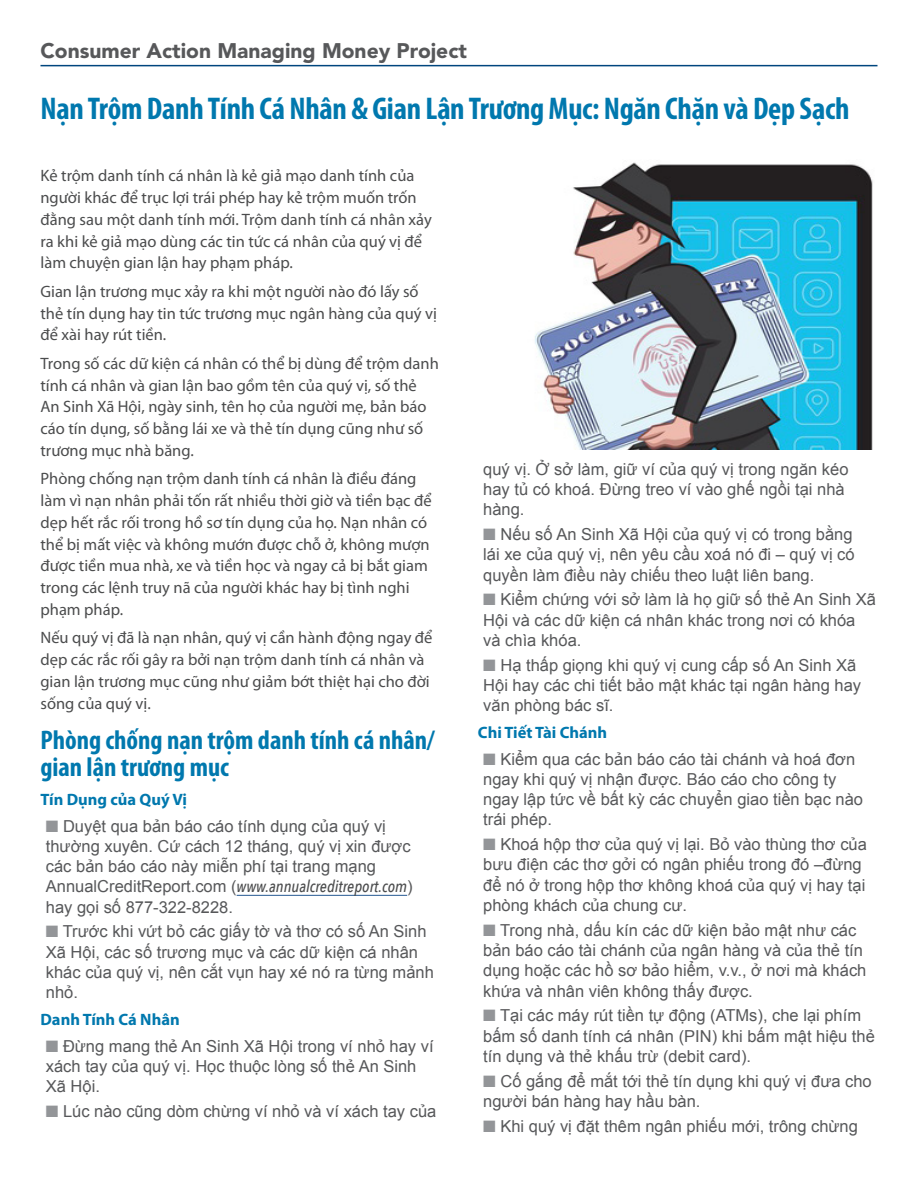
<style>
.page{position:relative;width:918px;height:1188px;background:#fff}
.page>*{position:absolute;margin:0;border:0;box-sizing:border-box;transform-origin:0 0}
.Big_head{font:700 condensed 31.5px "Myriad Pro";letter-spacing:-.01em;color:#0078ae}
.Subheads{font:700 condensed 27px/27px "Myriad Pro";color:#0078ae}
.small_bold{font:900 21px "Avenir LT Std";color:#57585a}
.Bullets2{font:16.5px/20.2px "Arial";color:#57585a}
.Text{font:16.5px/21.8px "Myriad Pro";color:#4b4c4d}
.small_bold-2{font:700 16.5px "Myriad Pro";color:#0078ae}
.s1{color:#939598}
.s2{font-family:"Avenir Next Condensed";font-weight:500;font-style:italic;color:#4b4c4d}
</style>
<div class="page">
<hr style="left:237px;top:895px;width:170px;height:1px;background:#3c6a9d">
<hr style="left:40px;top:65px;width:838px;height:1px;background:#00467e">
<img style="left:535px;top:162px;width:338px;height:288px">
<p class="small_bold" style="left:40px;top:38px;width:428px">Consumer Action Managing Money Project</p>
<p class="Big_head" style="left:40px;top:88px;width:811px">Nạn Trộm Danh Tính Cá Nhân &amp; Gian Lận Trương Mục: Ngăn Chặn và Dẹp Sạch</p>
<p class="Text" style="left:40px;top:165px;width:393px">Kẻ trộm danh tính cá nhân là kẻ giả mạo danh tính của người khác để trục lợi trái phép hay kẻ trộm muốn trốn đằng sau một danh tính mới. Trộm danh tính cá nhân xảy ra khi kẻ giả mạo dùng các tin tức cá nhân của quý vị để làm chuyện gian lận hay phạm pháp.</p>
<p class="Text" style="left:40px;top:280px;width:398px">Gian lận trương mục xảy ra khi một người nào đó lấy số thẻ tín dụng hay tin tức trương mục ngân hàng của quý vị để xài hay rút tiền.</p>
<p class="Text" style="left:40px;top:352px;width:400px">Trong số các dữ kiện cá nhân có thể bị dùng để trộm danh tính cá nhân và gian lận bao gồm tên của quý vị, số thẻ An Sinh Xã Hội, ngày sinh, tên họ của người mẹ, bản báo cáo tín dụng, số bằng lái xe và thẻ tín dụng cũng như số trương mục nhà băng.</p>
<p class="Text" style="left:40px;top:468px;width:393px">Phòng chống nạn trộm danh tính cá nhân là điều đáng làm vì nạn nhân phải tốn rất nhiều thời giờ và tiền bạc để dẹp hết rắc rối trong hồ sơ tín dụng của họ. Nạn nhân có thể bị mất việc và không mướn được chỗ ở, không mượn được tiền mua nhà, xe và tiền học và ngay cả bị bắt giam trong các lệnh truy nã của người khác hay bị tình nghi phạm pháp.</p>
<p class="Text" style="left:40px;top:627px;width:394px">Nếu quý vị đã là nạn nhân, quý vị cần hành động ngay để dẹp các rắc rối gây ra bởi nạn trộm danh tính cá nhân và gian lận trương mục cũng như giảm bớt thiệt hại cho đời sống của quý vị.</p>
<p class="Subheads" style="left:40px;top:726px;width:396px">Phòng chống nạn trộm danh tính cá nhân/ gian lận trương mục</p>
<p class="small_bold-2" style="left:40px;top:788px;width:148px">Tín Dụng của Quý Vị</p>
<p class="Bullets2" style="left:46px;top:816px;width:368px"><span class="s1">■</span> Duyệt qua bản báo cáo tính dụng của quý vị thường xuyên. Cứ cách 12 tháng, quý vị xin được các bản báo cáo này miễn phí tại trang mạng AnnualCreditReport.com (<span class="s2">www.annualcreditreport.com</span>) hay gọi số 877-322-8228.</p>
<p class="Bullets2" style="left:46px;top:922px;width:389px"><span class="s1">■</span> Trước khi vứt bỏ các giấy tờ và thơ có số An Sinh Xã Hội, các số trương mục và các dữ kiện cá nhân khác của quý vị, nên cắt vụn hay xé nó ra từng mảnh nhỏ.</p>
<p class="small_bold-2" style="left:40px;top:1008px;width:141px">Danh Tính Cá Nhân</p>
<p class="Bullets2" style="left:46px;top:1036px;width:389px"><span class="s1">■</span> Ðừng mang thẻ An Sinh Xã Hội trong ví nhỏ hay ví xách tay của quý vị. Học thuộc lòng số thẻ An Sinh<br>Xã Hội.</p>
<p class="Bullets2" style="left:46px;top:1101px;width:392px"><span class="s1">■</span> Lúc nào cũng dòm chừng ví nhỏ và ví xách tay của</p>
<p class="Bullets2" style="left:483px;top:459px;width:367px">quý vị. Ở sở làm, giữ ví của quý vị trong ngăn kéo hay tủ có khoá. Ðừng treo ví vào ghế ngồi tại nhà hàng.</p>
<p class="Bullets2" style="left:483px;top:524px;width:373px"><span class="s1">■</span> Nếu số An Sinh Xã Hội của quý vị có trong bằng lái xe của quý vị, nên yêu cầu xoá nó đi – quý vị có quyền làm điều này chiếu theo luật liên bang.</p>
<p class="Bullets2" style="left:483px;top:590px;width:394px"><span class="s1">■</span> Kiểm chứng với sở làm là họ giữ số thẻ An Sinh Xã<br>Hội và các dữ kiện cá nhân khác trong nơi có khóa và chìa khóa.</p>
<p class="Bullets2" style="left:483px;top:655px;width:379px"><span class="s1">■</span> Hạ thấp giọng khi quý vị cung cấp số An Sinh Xã<br>Hội hay các chi tiết bảo mật khác tại ngân hàng hay văn phòng bác sĩ.</p>
<p class="small_bold-2" style="left:478px;top:721px;width:131px">Chi Tiết Tài Chánh</p>
<p class="Bullets2" style="left:483px;top:749px;width:381px"><span class="s1">■</span> Kiểm qua các bản báo cáo tài chánh và hoá đơn ngay khi quý vị nhận được. Báo cáo cho công ty ngay lập tức về bất kỳ các chuyển giao tiền bạc nào trái phép.</p>
<p class="Bullets2" style="left:483px;top:834px;width:385px"><span class="s1">■</span> Khoá hộp thơ của quý vị lại. Bỏ vào thùng thơ của bưu điện các thơ gởi có ngân phiếu trong đó –đừng để nó ở trong hộp thơ không khoá của quý vị hay tại phòng khách của chung cư.</p>
<p class="Bullets2" style="left:483px;top:920px;width:385px"><span class="s1">■</span> Trong nhà, dấu kín các dữ kiện bảo mật như các bản báo cáo tài chánh của ngân hàng và của thẻ tín dụng hoặc các hồ sơ bảo hiểm, v.v., ở nơi mà khách khứa và nhân viên không thấy được.</p>
<p class="Bullets2" style="left:483px;top:1006px;width:393px"><span class="s1">■</span> Tại các máy rút tiền tự động (ATMs), che lại phím bấm số danh tính cá nhân (PIN) khi bấm mật hiệu thẻ tín dụng và thẻ khấu trừ (debit card).</p>
<p class="Bullets2" style="left:483px;top:1071px;width:390px"><span class="s1">■</span> Cố gắng để mắt tới thẻ tín dụng khi quý vị đưa cho người bán hàng hay hầu bàn.</p>
<p class="Bullets2" style="left:483px;top:1116px;width:376px"><span class="s1">■</span> Khi quý vị đặt thêm ngân phiếu mới, trông chừng</p>
</div>
